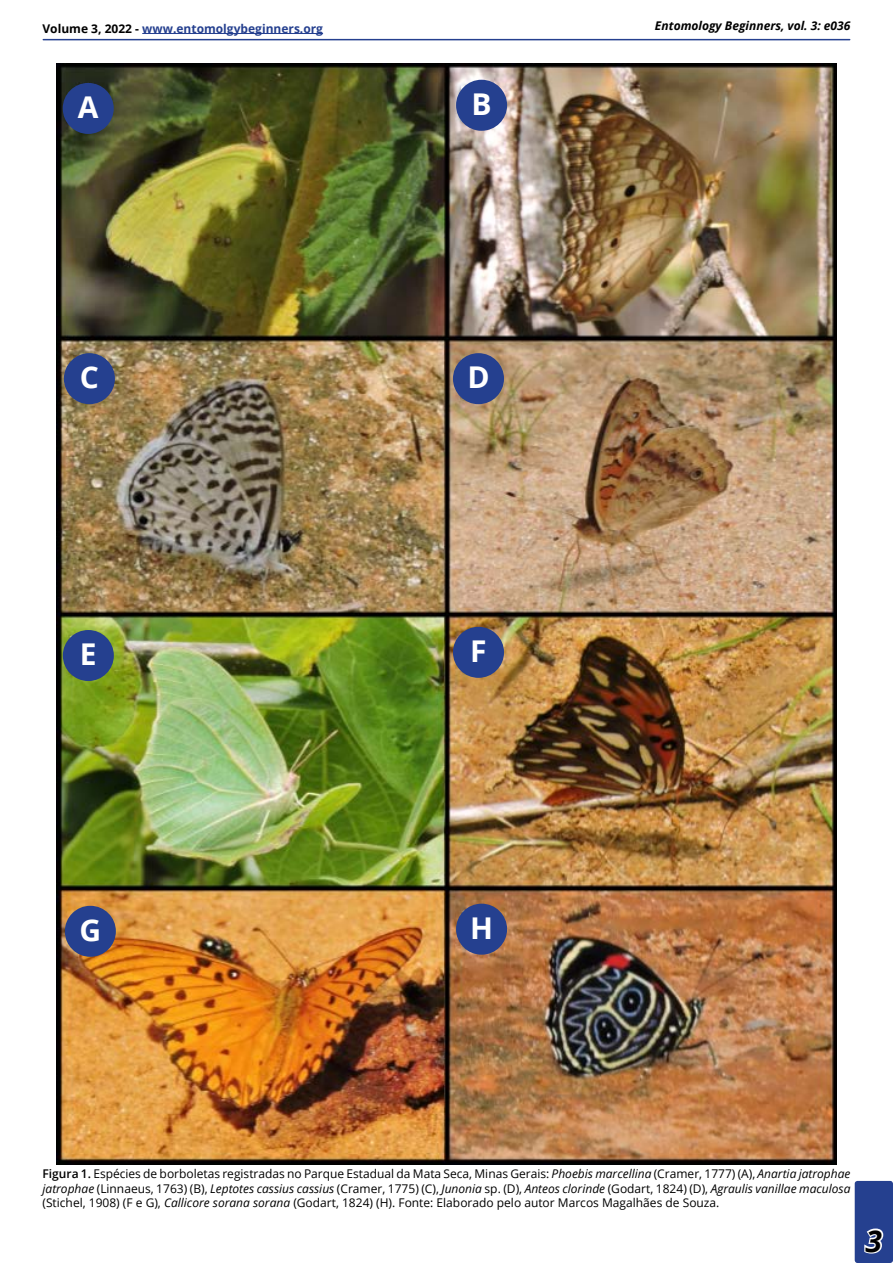
<style>
.page{position:relative;width:893px;height:1263px;background:#fff}
.page>*{position:absolute;margin:0;border:0;box-sizing:border-box;transform-origin:0 0}
.t1{font:700 30px "Open Sans";color:#fff}
.t2{font:italic 700 30px "Open Sans";color:#000}
.Legenda{font:12px/14.4px "Open Sans";color:#000;text-align:justify}
.t3{font:700 12px "Open Sans";color:#25408f}
.t4{font:italic 700 12px "Open Sans";color:#000}
.s1{color:#000}
.s2{font-weight:600}
.s3{font-style:italic}
</style>
<div class="page">
<hr style="left:142px;top:33px;width:181px;height:1px;background:#25408f">
<hr style="left:43px;top:39px;width:807px;height:1px;background:#25408f">
<div style="left:855px;top:1182px;width:37px;height:80px;background:#25408f;border-radius:2px"></div>
<svg style="left:864px;top:1228px;width:20px;height:26px"></svg>
<div style="left:855px;top:1181px;width:38px;height:82px;border:2px solid #25408f;border-radius:2px"></div>
<img style="left:56px;top:64px;width:780px;height:1101px">
<div style="left:64px;top:84px;width:48px;height:48px;background:#25408f;border-radius:50%"></div>
<div style="left:63px;top:83px;width:51px;height:51px;border:3px solid #25408f;border-radius:50%"></div>
<div style="left:458px;top:81px;width:48px;height:48px;background:#25408f;border-radius:50%"></div>
<div style="left:456px;top:80px;width:51px;height:51px;border:3px solid #25408f;border-radius:50%"></div>
<div style="left:65px;top:355px;width:48px;height:48px;background:#25408f;border-radius:50%"></div>
<div style="left:64px;top:353px;width:51px;height:51px;border:3px solid #25408f;border-radius:50%"></div>
<div style="left:454px;top:355px;width:48px;height:48px;background:#25408f;border-radius:50%"></div>
<div style="left:453px;top:353px;width:51px;height:51px;border:3px solid #25408f;border-radius:50%"></div>
<div style="left:64px;top:631px;width:48px;height:48px;background:#25408f;border-radius:50%"></div>
<div style="left:63px;top:630px;width:51px;height:51px;border:3px solid #25408f;border-radius:50%"></div>
<div style="left:454px;top:628px;width:48px;height:48px;background:#25408f;border-radius:50%"></div>
<div style="left:453px;top:627px;width:51px;height:51px;border:3px solid #25408f;border-radius:50%"></div>
<div style="left:66px;top:907px;width:48px;height:48px;background:#25408f;border-radius:50%"></div>
<div style="left:65px;top:906px;width:51px;height:51px;border:3px solid #25408f;border-radius:50%"></div>
<div style="left:458px;top:905px;width:48px;height:48px;background:#25408f;border-radius:50%"></div>
<div style="left:456px;top:904px;width:51px;height:51px;border:3px solid #25408f;border-radius:50%"></div>
<p class="t3" style="left:43px;top:20px;width:282px"><span class="s1">Volume 3, 2022 -</span> www.entomolgybeginners.org</p>
<p class="t4" style="left:655px;top:18px;width:197px">Entomology Beginners, vol. 3: e036</p>
<p class="t1" style="left:78px;top:86px;width:22px">A</p>
<p class="t1" style="left:471px;top:83px;width:22px">B</p>
<p class="t1" style="left:80px;top:356px;width:21px">C</p>
<p class="t1" style="left:467px;top:356px;width:24px">D</p>
<p class="t1" style="left:80px;top:633px;width:18px">E</p>
<p class="t1" style="left:470px;top:630px;width:18px">F</p>
<p class="t1" style="left:79px;top:909px;width:23px">G</p>
<p class="t1" style="left:470px;top:906px;width:24px">H</p>
<p class="Legenda" style="left:43px;top:1166px;width:809px"><span class="s2">Figura 1.</span> Espécies de borboletas registradas no Parque Estadual da Mata Seca, Minas Gerais: <span class="s3">Phoebis marcellina</span> (Cramer, 1777) (A), <span class="s3">Anartia jatrophae jatrophae</span> (Linnaeus, 1763) (B), <span class="s3">Leptotes cassius cassius</span> (Cramer, 1775) (C), <span class="s3">Junonia</span> sp. (D), <span class="s3">Anteos clorinde</span> (Godart, 1824) (D), <span class="s3">Agraulis vanillae maculosa </span>(Stichel, 1908) (F e G), <span class="s3">Callicore sorana sorana</span> (Godart, 1824) (H). Fonte: Elaborado pelo autor Marcos Magalhães de Souza.</p>
<p class="t2" style="left:866px;top:1220px;width:18px">3</p>
</div>
